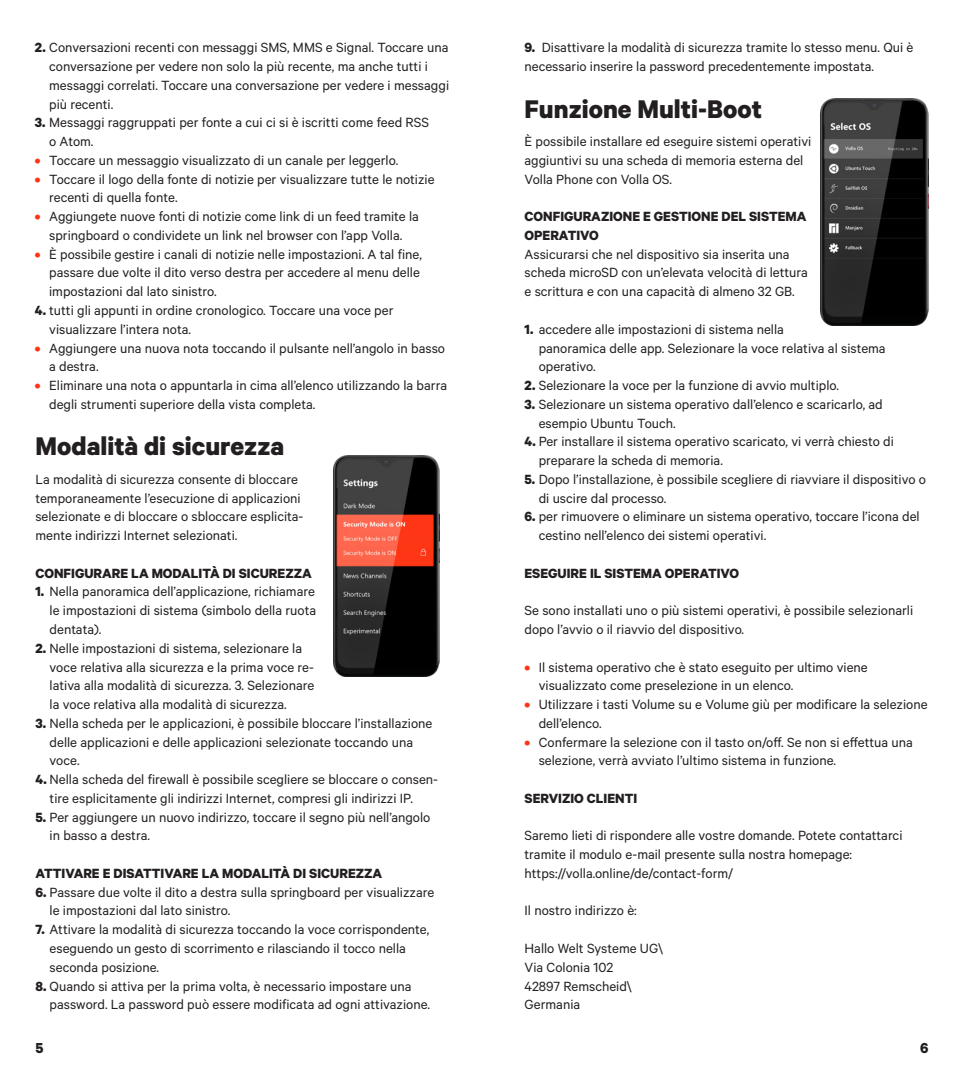
<style>
.page{position:relative;width:964px;height:1078px;background:#fff}
.page>*{position:absolute;margin:0;border:0;box-sizing:border-box;transform-origin:0 0}
.Page_Title{font:700 28.75px "Calibre";color:#231f20}
.t1{font:700 16.25px "Calibre";color:#231f20}
.Small_Paragraph{font:15px/18.8px "Calibre";color:#231f20}
.Small_Small_Paragrap{font:15px/18.8px "Calibre";color:#231f20}
.All_Caps_small_small{font:700 15px "Calibre";color:#231f20}
.Small_Paragraph-2{font:700 15px/18.8px "Calibre";color:#231f20}
.All_caps_subtitle{font:700 15px "Calibre";color:#231f20}
.s1{font-weight:700}
.s2{font-weight:700;color:#ff3615}
</style>
<div class="page">
<img style="left:333px;top:455px;width:106px;height:221px">
<img style="left:820px;top:99px;width:108px;height:227px">
<p class="Small_Paragraph" style="left:49px;top:38px;width:401px;text-indent:-14px"><span class="s1">2.</span> Conversazioni recenti con messaggi SMS, MMS e Signal. Toccare una conversazione per vedere non solo la più recente, ma anche tutti i messaggi correlati. Toccare una conversazione per vedere i messaggi più recenti.</p>
<p class="Small_Paragraph" style="left:49px;top:113px;width:381px;text-indent:-14px"><span class="s1">3.</span> Messaggi raggruppati per fonte a cui ci si è iscritti come feed RSS o Atom.</p>
<p class="Small_Paragraph" style="left:35px;top:150px;width:365px"><span class="s2">•</span> Toccare un messaggio visualizzato di un canale per leggerlo.</p>
<p class="Small_Paragraph" style="left:49px;top:169px;width:387px;text-indent:-14px"><span class="s2">•</span> Toccare il logo della fonte di notizie per visualizzare tutte le notizie recenti di quella fonte.</p>
<p class="Small_Paragraph" style="left:35px;top:206px;width:385px;text-align:center"><span class="s2">•</span> Aggiungete nuove fonti di notizie come link di un feed tramite la springboard o condividete un link nel browser con l’app Volla.</p>
<p class="Small_Paragraph" style="left:49px;top:244px;width:374px;text-indent:-14px"><span class="s2">•</span> È possibile gestire i canali di notizie nelle impostazioni. A tal fine, passare due volte il dito verso destra per accedere al menu delle impostazioni dal lato sinistro.</p>
<p class="Small_Paragraph" style="left:49px;top:300px;width:346px;text-indent:-14px"><span class="s1">4.</span> tutti gli appunti in ordine cronologico. Toccare una voce per visualizzare l’intera nota.</p>
<p class="Small_Paragraph" style="left:49px;top:338px;width:397px;text-indent:-14px"><span class="s2">•</span> Aggiungere una nuova nota toccando il pulsante nell’angolo in basso a destra.</p>
<p class="Small_Paragraph" style="left:49px;top:375px;width:399px;text-indent:-14px"><span class="s2">•</span> Eliminare una nota o appuntarla in cima all’elenco utilizzando la barra degli strumenti superiore della vista completa.</p>
<p class="Page_Title" style="left:35px;top:428px;width:250px">Modalità di sicurezza</p>
<p class="Small_Paragraph" style="left:35px;top:469px;width:269px">La modalità di sicurezza consente di bloccare temporaneamente l’esecuzione di applicazioni selezionate e di bloccare o sbloccare esplicita&shy;mente indirizzi Internet selezionati.</p>
<p class="All_caps_subtitle" style="left:35px;top:563px;width:278px">CONFIGURARE LA MODALITÀ DI SICUREZZA</p>
<p class="Small_Paragraph" style="left:50px;top:581px;width:268px;text-align:justify;text-indent:-14px"><span class="s1">1.</span> Nella panoramica dell’applicazione, richiamare le impostazioni di sistema (simbolo della ruota dentata).</p>
<p class="Small_Paragraph" style="left:50px;top:638px;width:266px;text-indent:-14px"><span class="s1">2.</span> Nelle impostazioni di sistema, selezionare la voce relativa alla sicurezza e la prima voce re&shy;lativa alla modalità di sicurezza. 3. Selezionare la voce relativa alla modalità di sicurezza.</p>
<p class="Small_Paragraph" style="left:50px;top:713px;width:384px;text-indent:-14px"><span class="s1">3.</span> Nella scheda per le applicazioni, è possibile bloccare l’installazione delle applicazioni e delle applicazioni selezionate toccando una voce.</p>
<p class="Small_Paragraph" style="left:50px;top:769px;width:390px;text-indent:-14px"><span class="s1">4.</span> Nella scheda del firewall è possibile scegliere se bloccare o consen&shy;tire esplicitamente gli indirizzi Internet, compresi gli indirizzi IP.</p>
<p class="Small_Paragraph" style="left:50px;top:806px;width:382px;text-indent:-14px"><span class="s1">5.</span> Per aggiungere un nuovo indirizzo, toccare il segno più nell’angolo in basso a destra.</p>
<p class="All_Caps_small_small" style="left:35px;top:863px;width:348px">ATTIVARE E DISATTIVARE LA MODALITÀ DI SICUREZZA</p>
<p class="Small_Paragraph" style="left:50px;top:881px;width:386px;text-indent:-14px"><span class="s1">6.</span> Passare due volte il dito a destra sulla springboard per visualizzare le impostazioni dal lato sinistro.</p>
<p class="Small_Paragraph" style="left:50px;top:919px;width:381px;text-indent:-14px"><span class="s1">7.</span> Attivare la modalità di sicurezza toccando la voce corrispondente, eseguendo un gesto di scorrimento e rilasciando il tocco nella seconda posizione.</p>
<p class="Small_Paragraph" style="left:50px;top:975px;width:382px;text-indent:-14px"><span class="s1">8.</span> Quando si attiva per la prima volta, è necessario impostare una password. La password può essere modificata ad ogni attivazione.</p>
<p class="Small_Small_Paragrap" style="left:524px;top:38px;width:390px"><span class="s1">9.</span> Disattivare la modalità di sicurezza tramite lo stesso menu. Qui è necessario inserire la password precedentemente impostata.</p>
<p class="Page_Title" style="left:524px;top:91px;width:239px">Funzione Multi-Boot</p>
<p class="Small_Paragraph" style="left:524px;top:131px;width:288px">È possibile installare ed eseguire sistemi operativi aggiuntivi su una scheda di memoria esterna del<br>Volla Phone con Volla OS.</p>
<p class="Small_Paragraph-2" style="left:524px;top:206px;width:283px">CONFIGURAZIONE E GESTIONE DEL SISTEMA<br>OPERATIVO</p>
<p class="Small_Small_Paragrap" style="left:524px;top:244px;width:285px">Assicurarsi che nel dispositivo sia inserita una scheda microSD con un’elevata velocità di lettura e scrittura e con una capacità di almeno 32 GB.</p>
<p class="Small_Paragraph" style="left:539px;top:319px;width:348px;text-indent:-14px"><span class="s1">1.</span> accedere alle impostazioni di sistema nella<br>panoramica delle app. Selezionare la voce relativa al sistema operativo.</p>
<p class="Small_Paragraph" style="left:524px;top:375px;width:316px"><span class="s1">2.</span> Selezionare la voce per la funzione di avvio multiplo.</p>
<p class="Small_Paragraph" style="left:539px;top:394px;width:346px;text-indent:-14px"><span class="s1">3.</span> Selezionare un sistema operativo dall’elenco e scaricarlo, ad esempio Ubuntu Touch.</p>
<p class="Small_Paragraph" style="left:539px;top:431px;width:357px;text-indent:-14px"><span class="s1">4.</span> Per installare il sistema operativo scaricato, vi verrà chiesto di preparare la scheda di memoria.</p>
<p class="Small_Paragraph" style="left:539px;top:469px;width:389px;text-indent:-14px"><span class="s1">5.</span> Dopo l’installazione, è possibile scegliere di riavviare il dispositivo o di uscire dal processo.</p>
<p class="Small_Paragraph" style="left:539px;top:506px;width:382px;text-indent:-14px"><span class="s1">6.</span> per rimuovere o eliminare un sistema operativo, toccare l’icona del cestino nell’elenco dei sistemi operativi.</p>
<p class="All_Caps_small_small" style="left:524px;top:563px;width:216px">ESEGUIRE IL SISTEMA OPERATIVO</p>
<p class="Small_Small_Paragrap" style="left:524px;top:600px;width:390px">Se sono installati uno o più sistemi operativi, è possibile selezionarli dopo l’avvio o il riavvio del dispositivo.</p>
<p class="Small_Paragraph" style="left:539px;top:656px;width:331px;text-indent:-14px"><span class="s2">•</span> Il sistema operativo che è stato eseguito per ultimo viene visualizzato come preselezione in un elenco.</p>
<p class="Small_Paragraph" style="left:539px;top:694px;width:390px;text-indent:-14px"><span class="s2">•</span> Utilizzare i tasti Volume su e Volume giù per modificare la selezione dell’elenco.</p>
<p class="Small_Paragraph" style="left:539px;top:731px;width:376px;text-indent:-14px"><span class="s2">•</span> Confermare la selezione con il tasto on/off. Se non si effettua una selezione, verrà avviato l’ultimo sistema in funzione.</p>
<p class="All_Caps_small_small" style="left:524px;top:788px;width:114px">SERVIZIO CLIENTI</p>
<p class="Small_Small_Paragrap" style="left:524px;top:825px;width:379px">Saremo lieti di rispondere alle vostre domande. Potete contattarci tramite il modulo e-mail presente sulla nostra homepage:</p>
<p class="Small_Small_Paragrap" style="left:524px;top:863px;width:210px">https://volla.online/de/contact-form/</p>
<p class="Small_Small_Paragrap" style="left:524px;top:900px;width:114px">Il nostro indirizzo è:</p>
<p class="Small_Small_Paragrap" style="left:524px;top:938px;width:140px">Hallo Welt Systeme UG\</p>
<p class="Small_Small_Paragrap" style="left:524px;top:956px;width:90px">Via Colonia 102</p>
<p class="Small_Small_Paragrap" style="left:524px;top:975px;width:109px">42897 Remscheid\</p>
<p class="Small_Small_Paragrap" style="left:524px;top:994px;width:57px">Germania</p>
<p class="t1" style="left:35px;top:1037px;width:10px">5</p>
<p class="t1" style="left:920px;top:1037px;width:10px">6</p>
</div>
